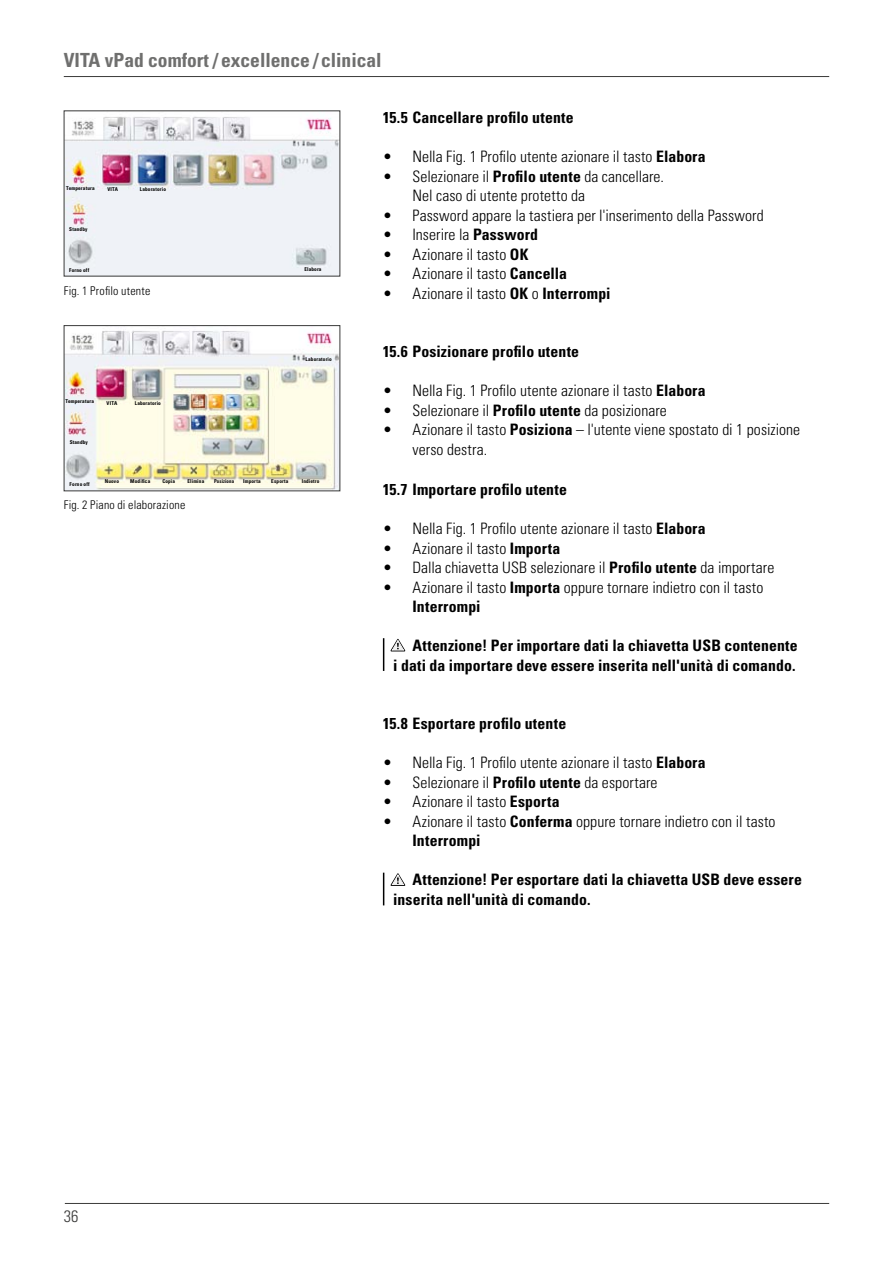
<style>
.page{position:relative;width:893px;height:1263px;background:#fff}
.page>*{position:absolute;margin:0;border:0;box-sizing:border-box;transform-origin:0 0}
.t1{font:700 condensed 19.5px "Univers LT";color:#6f6f6e}
.t2{font:300 condensed 16.5px "Univers LT";color:#3b3b3a}
.t3{font:300 condensed 15.75px/19.5px "Univers LT";letter-spacing:.005em;color:#000}
.t4{font:700 condensed 15.75px/19.5px "Univers LT";letter-spacing:.005em;color:#000;text-align:right}
.t5{font:300 condensed 12px "Univers LT";letter-spacing:.015em;color:#000}
.t6{font:700 condensed 5.25px "Univers LT";letter-spacing:.025em;color:#000}
.t7{font:700 condensed 5.25px "Univers LT";letter-spacing:.025em;color:#000;scale:.92 1}
.s1{font-weight:700}
</style>
<div class="page">
<hr style="left:65px;top:1203px;width:764px;height:1px;background:#3b3b3a">
<hr style="left:64px;top:76px;width:765px;height:1px;background:#3b3b3a">
<img style="left:66px;top:116px;width:272px;height:158px">
<img style="left:66px;top:330px;width:272px;height:159px">
<div style="left:64px;top:325px;width:276px;height:166px;border:1px solid #3b3b3a"></div>
<hr style="left:383px;top:638px;width:1px;height:33px;background:#000">
<svg style="left:391px;top:639px;width:14px;height:12px"></svg>
<hr style="left:383px;top:873px;width:1px;height:32px;background:#000">
<svg style="left:391px;top:873px;width:14px;height:13px"></svg>
<p class="t1" style="left:64px;top:48px;width:319px">VITA vPad comfort / excellence / clinical</p>
<p class="t6" style="left:66px;top:184px;width:30px">Temperatura</p>
<p class="t6" style="left:69px;top:226px;width:20px">Standby</p>
<p class="t6" style="left:69px;top:267px;width:21px">Forno off</p>
<p class="t6" style="left:304px;top:266px;width:19px">Elabora</p>
<p class="t6" style="left:107px;top:186px;width:12px">VITA</p>
<p class="t6" style="left:140px;top:186px;width:28px">Laboratorio</p>
<p class="t5" style="left:64px;top:284px;width:88px">Fig. 1 Profilo utente</p>
<p class="t6" style="left:306px;top:356px;width:28px">Laboratorio</p>
<p class="t6" style="left:66px;top:398px;width:30px">Temperatura</p>
<p class="t6" style="left:70px;top:439px;width:20px">Standby</p>
<p class="t6" style="left:70px;top:481px;width:21px">Forno off</p>
<p class="t6" style="left:107px;top:400px;width:12px">VITA</p>
<p class="t6" style="left:135px;top:400px;width:28px">Laboratorio</p>
<p class="t6" style="left:105px;top:478px;width:16px">Nuovo</p>
<p class="t6" style="left:130px;top:478px;width:21px">Modifica</p>
<p class="t6" style="left:162px;top:478px;width:14px">Copia</p>
<p class="t6" style="left:187px;top:478px;width:18px">Elimina</p>
<p class="t7" style="left:214px;top:478px;width:23px">Posiziona</p>
<p class="t6" style="left:243px;top:478px;width:19px">Importa</p>
<p class="t6" style="left:271px;top:478px;width:19px">Esporta</p>
<p class="t6" style="left:302px;top:478px;width:19px">Indietro</p>
<p class="t5" style="left:64px;top:497px;width:123px">Fig. 2 Piano di elaborazione</p>
<p class="t4" style="left:383px;top:108px;width:193px">15.5 Cancellare profilo utente</p>
<p class="t3" style="left:383px;top:147px;width:324px">• Nella Fig. 1 Profilo utente azionare il tasto <span class="s1">Elabora</span></p>
<p class="t3" style="left:412px;top:166px;width:253px;text-indent:-30px">• Selezionare il <span class="s1">Profilo utente</span> da cancellare.<br>Nel caso di utente protetto da</p>
<p class="t3" style="left:383px;top:205px;width:383px">• Password appare la tastiera per l'inserimento della Password</p>
<p class="t3" style="left:383px;top:225px;width:157px">• Inserire la <span class="s1">Password</span></p>
<p class="t3" style="left:383px;top:244px;width:147px">• Azionare il tasto <span class="s1">OK</span></p>
<p class="t3" style="left:383px;top:264px;width:186px">• Azionare il tasto <span class="s1">Cancella</span></p>
<p class="t3" style="left:383px;top:283px;width:229px">• Azionare il tasto <span class="s1">OK</span> o <span class="s1">Interrompi</span></p>
<p class="t4" style="left:383px;top:342px;width:198px">15.6 Posizionare profilo utente</p>
<p class="t3" style="left:383px;top:381px;width:324px">• Nella Fig. 1 Profilo utente azionare il tasto <span class="s1">Elabora</span></p>
<p class="t3" style="left:383px;top:400px;width:286px">• Selezionare il <span class="s1">Profilo utente</span> da posizionare</p>
<p class="t3" style="left:412px;top:420px;width:389px;text-indent:-30px">• Azionare il tasto <span class="s1">Posiziona</span> – l'utente viene spostato di 1 posizione verso destra.</p>
<p class="t4" style="left:383px;top:480px;width:186px">15.7 Importare profilo utente</p>
<p class="t3" style="left:383px;top:519px;width:324px">• Nella Fig. 1 Profilo utente azionare il tasto <span class="s1">Elabora</span></p>
<p class="t3" style="left:383px;top:538px;width:179px">• Azionare il tasto <span class="s1">Importa</span></p>
<p class="t3" style="left:383px;top:558px;width:393px">• Dalla chiavetta USB selezionare il <span class="s1">Profilo utente</span> da importare</p>
<p class="t3" style="left:412px;top:577px;width:352px;text-indent:-30px">• Azionare il tasto <span class="s1">Importa</span> oppure tornare indietro con il tasto<br><span class="s1">Interrompi</span></p>
<p class="t4" style="left:393px;top:636px;width:406px">Attenzione! Per importare dati la chiavetta USB contenente<br>i dati da importare deve essere inserita nell'unità di comando.</p>
<p class="t4" style="left:383px;top:714px;width:185px">15.8 Esportare profilo utente</p>
<p class="t3" style="left:383px;top:753px;width:324px">• Nella Fig. 1 Profilo utente azionare il tasto <span class="s1">Elabora</span></p>
<p class="t3" style="left:383px;top:772px;width:276px">• Selezionare il <span class="s1">Profilo utente</span> da esportare</p>
<p class="t3" style="left:383px;top:792px;width:178px">• Azionare il tasto <span class="s1">Esporta</span></p>
<p class="t3" style="left:412px;top:811px;width:365px;text-indent:-30px">• Azionare il tasto <span class="s1">Conferma</span> oppure tornare indietro con il tasto<br><span class="s1">Interrompi</span></p>
<p class="t4" style="left:393px;top:870px;width:410px;text-align:left;text-indent:19px">Attenzione! Per esportare dati la chiavetta USB deve essere inserita nell'unità di comando.</p>
<p class="t2" style="left:64px;top:1206px;width:16px">36</p>
</div>
